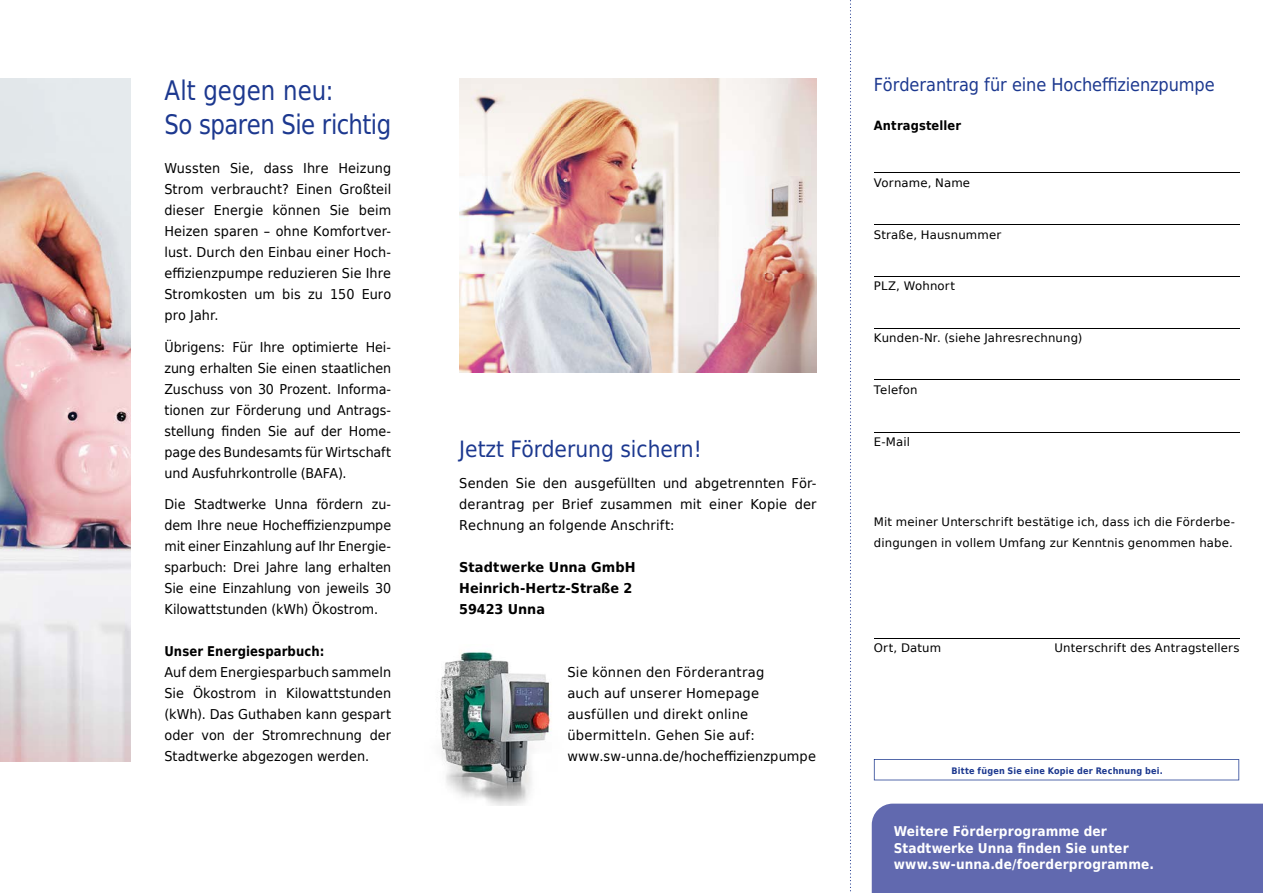
<style>
.page{position:relative;width:1263px;height:893px;background:#fff}
.page>*{position:absolute;margin:0;border:0;box-sizing:border-box;transform-origin:0 0}
.t1{font:27px/34.5px "DejaVu Sans Condensed";letter-spacing:-.015em;color:#1c388f;scale:.94 1}
.t2{font:22.5px "DejaVu LGC Sans Condensed";color:#1c388f}
.t3{font:18px "DejaVu Sans Condensed";letter-spacing:-.005em;color:#1c388f}
.t4{font:13.5px/21px "DejaVu Sans";letter-spacing:.005em;color:#000;text-align:justify;scale:.94 1}
.t5{font:13.5px/21px "DejaVu Sans";letter-spacing:.005em;color:#000;text-align:justify;scale:.95 1}
.t6{font:13.5px/21px "DejaVu Sans";letter-spacing:.005em;color:#000}
.t7{font:13.5px/21px "DejaVu Sans";letter-spacing:.005em;color:#000;text-align:justify;scale:.96 1}
.t8{font:700 13.5px/16.5px "DejaVu Sans Condensed";letter-spacing:.01em;color:#fff}
.t9{font:700 13.5px/21px "DejaVu Sans";letter-spacing:.005em;color:#000;scale:.96 1}
.t10{font:700 13.5px "DejaVu Sans Condensed";letter-spacing:.01em;color:#000;scale:.96 1}
.t11{font:700 12.75px "DejaVu Sans Condensed";letter-spacing:.01em;color:#000}
.t12{font:11.7px/21px "DejaVu Sans";letter-spacing:.015em;color:#000}
.t13{font:700 9px "DejaVu Sans Condensed";letter-spacing:.02em;color:#1c388f}
</style>
<div class="page">
<img style="left:439px;top:652px;width:112px;height:154px">
<img style="left:0;top:79px;width:130px;height:682px">
<svg style="left:850px;top:0;width:1px;height:892px"></svg>
<img style="left:459px;top:79px;width:357px;height:294px">
<hr style="left:874px;top:172px;width:365px;height:1px;background:#000">
<hr style="left:874px;top:225px;width:365px;height:1px;background:#000">
<hr style="left:874px;top:276px;width:365px;height:1px;background:#000">
<hr style="left:874px;top:328px;width:365px;height:1px;background:#000">
<hr style="left:874px;top:379px;width:365px;height:1px;background:#000">
<hr style="left:874px;top:432px;width:365px;height:1px;background:#000">
<hr style="left:874px;top:638px;width:365px;height:1px;background:#000">
<svg style="left:874px;top:759px;width:365px;height:21px"></svg>
<div style="left:872px;top:804px;width:391px;height:89px;background:#6169af"></div>
<h1 class="t1" style="left:164px;top:71px;width:243px">Alt gegen neu:<br>So sparen Sie richtig</h1>
<p class="t5" style="left:164px;top:157px;width:240px">Wussten Sie, dass Ihre Heizung Strom verbraucht? Einen Großteil dieser Energie können Sie beim Heizen sparen – ohne Komfortver&shy;lust. Durch den Einbau einer Hoch&shy;effizienzpumpe reduzieren Sie Ihre Stromkosten um bis zu 150 Euro pro Jahr.</p>
<p class="t4" style="left:164px;top:336px;width:243px">Übrigens: Für Ihre optimierte Hei&shy;zung erhalten Sie einen staatlichen Zuschuss von 30 Prozent. Informa&shy;tionen zur Förderung und Antrags&shy;stellung finden Sie auf der Home&shy;page des Bundesamts für Wirtschaft und Ausfuhrkontrolle (BAFA).</p>
<p class="t4" style="left:164px;top:493px;width:243px">Die Stadtwerke Unna fördern zu&shy;dem Ihre neue Hocheffizienzpumpe mit einer Einzahlung auf Ihr Energie&shy;sparbuch: Drei Jahre lang erhalten Sie eine Einzahlung von jeweils 30<br>Kilowattstunden (kWh) Ökostrom.</p>
<p class="t10" style="left:164px;top:640px;width:168px">Unser Energiesparbuch:</p>
<p class="t5" style="left:164px;top:661px;width:240px">Auf dem Energiesparbuch sammeln Sie Ökostrom in Kilowattstunden (kWh). Das Guthaben kann gespart oder von der Stromrechnung der Stadtwerke abgezogen werden.</p>
<h2 class="t2" style="left:459px;top:433px;width:244px">Jetzt Förderung sichern!</h2>
<p class="t7" style="left:459px;top:472px;width:374px">Senden Sie den ausgefüllten und abgetrennten För&shy;derantrag per Brief zusammen mit einer Kopie der Rechnung an folgende Anschrift:</p>
<p class="t9" style="left:459px;top:556px;width:185px">Stadtwerke Unna GmbH<br>Heinrich-Hertz-Straße 2<br>59423 Unna</p>
<p class="t6" style="left:567px;top:661px;width:250px">Sie können den Förderantrag<br>auch auf unserer Homepage ausfüllen und direkt online übermitteln. Gehen Sie auf: www.sw-unna.de/hocheffizienzpumpe</p>
<h3 class="t3" style="left:874px;top:70px;width:342px">Förderantrag für eine Hocheffizienzpumpe</h3>
<p class="t11" style="left:874px;top:115px;width:89px">Antragsteller</p>
<p class="t12" style="left:874px;top:171px;width:98px">Vorname, Name</p>
<p class="t12" style="left:874px;top:223px;width:129px">Straße, Hausnummer</p>
<p class="t12" style="left:874px;top:275px;width:83px">PLZ, Wohnort</p>
<p class="t12" style="left:874px;top:327px;width:210px">Kunden-Nr. (siehe Jahresrechnung)</p>
<p class="t12" style="left:874px;top:378px;width:45px">Telefon</p>
<p class="t12" style="left:874px;top:430px;width:38px">E-Mail</p>
<p class="t12" style="left:874px;top:510px;width:363px">Mit meiner Unterschrift bestätige ich, dass ich die Förderbe&shy;dingungen in vollem Umfang zur Kenntnis genommen habe.</p>
<p class="t12" style="left:874px;top:636px;width:69px">Ort, Datum</p>
<p class="t12" style="left:1054px;top:636px;width:187px">Unterschrift des Antragstellers</p>
<p class="t13" style="left:951px;top:763px;width:213px">Bitte fügen Sie eine Kopie der Rechnung bei.</p>
<p class="t8" style="left:894px;top:823px;width:262px">Weitere Förderprogramme der<br>Stadtwerke Unna finden Sie unter www.sw-unna.de/foerderprogramme.</p>
</div>
